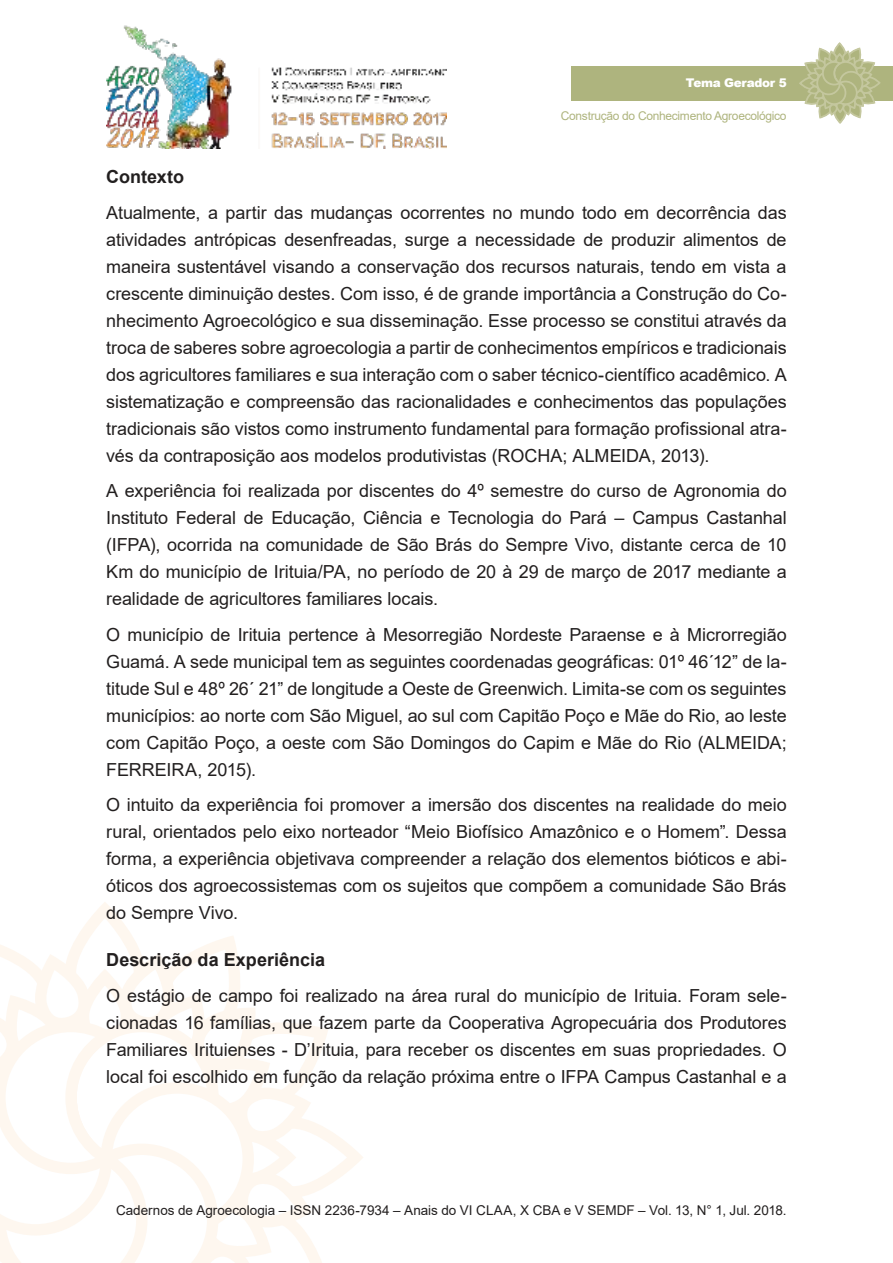
<style>
.page{position:relative;width:893px;height:1263px;background:#fff}
.page>*{position:absolute;margin:0;border:0;box-sizing:border-box;transform-origin:0 0}
.t1{font:18px/27px "Arial";letter-spacing:-.005em;color:#221f1f;text-align:justify}
.t2{font:700 18px "Arial";color:#221f1f}
.t3{font:13.5px "Arial";color:#221f1f}
.t4{font:12px "Arial";letter-spacing:-.025em;color:#aeb47e}
.t5{font:900 12px "Arial";letter-spacing:-.025em;color:#fff}
</style>
<div class="page">
<img style="left:106px;top:25px;width:340px;height:124px">
<svg style="left:0;top:910px;width:363px;height:353px"></svg>
<div style="left:571px;top:66px;width:322px;height:34px;background:#aeb47e"></div>
<svg style="left:798px;top:43px;width:83px;height:81px"></svg>
<p class="t5" style="left:686px;top:76px;width:102px">Tema Gerador 5</p>
<p class="t4" style="left:561px;top:112px;width:227px">Construção do Conhecimento Agroecológico</p>
<p class="t2" style="left:106px;top:170px;width:79px">Contexto</p>
<p class="t1" style="left:106px;top:201px;width:682px">Atualmente, a partir das mudanças ocorrentes no mundo todo em decorrência das atividades antrópicas desenfreadas, surge a necessidade de produzir alimentos de maneira sustentável visando a conservação dos recursos naturais, tendo em vista a crescente diminuição destes. Com isso, é de grande importância a Construção do Co&shy;nhecimento Agroecológico e sua disseminação. Esse processo se constitui através da troca de saberes sobre agroecologia a partir de conhecimentos empíricos e tradicionais dos agricultores familiares e sua interação com o saber técnico-científico acadêmico. A sistematização e compreensão das racionalidades e conhecimentos das populações tradicionais são vistos como instrumento fundamental para formação profissional atra&shy;vés da contraposição aos modelos produtivistas (ROCHA; ALMEIDA, 2013).</p>
<p class="t1" style="left:106px;top:479px;width:682px">A experiência foi realizada por discentes do 4º semestre do curso de Agronomia do Instituto Federal de Educação, Ciência e Tecnologia do Pará – Campus Castanhal (IFPA), ocorrida na comunidade de São Brás do Sempre Vivo, distante cerca de 10<br>Km do município de Irituia/PA, no período de 20 à 29 de março de 2017 mediante a realidade de agricultores familiares locais.</p>
<p class="t1" style="left:106px;top:623px;width:682px">O município de Irituia pertence à Mesorregião Nordeste Paraense e à Microrregião Guamá. A sede municipal tem as seguintes coordenadas geográficas: 01º 46´12” de la&shy;titude Sul e 48º 26´ 21” de longitude a Oeste de Greenwich. Limita-se com os seguintes municípios: ao norte com São Miguel, ao sul com Capitão Poço e Mãe do Rio, ao leste com Capitão Poço, a oeste com São Domingos do Capim e Mãe do Rio (ALMEIDA; FERREIRA, 2015).</p>
<p class="t1" style="left:106px;top:793px;width:682px">O intuito da experiência foi promover a imersão dos discentes na realidade do meio rural, orientados pelo eixo norteador “Meio Biofísico Amazônico e o Homem”. Dessa forma, a experiência objetivava compreender a relação dos elementos bióticos e abi&shy;óticos dos agroecossistemas com os sujeitos que compõem a comunidade São Brás do Sempre Vivo.</p>
<p class="t2" style="left:106px;top:953px;width:220px">Descrição da Experiência</p>
<p class="t1" style="left:106px;top:984px;width:682px">O estágio de campo foi realizado na área rural do município de Irituia. Foram sele&shy;cionadas 16 famílias, que fazem parte da Cooperativa Agropecuária dos Produtores Familiares Irituienses - D’Irituia, para receber os discentes em suas propriedades. O local foi escolhido em função da relação próxima entre o IFPA Campus Castanhal e a</p>
<p class="t3" style="left:116px;top:1205px;width:672px">Cadernos de Agroecologia – ISSN 2236-7934 – Anais do VI CLAA, X CBA e V SEMDF – Vol. 13, N° 1, Jul. 2018.</p>
</div>
